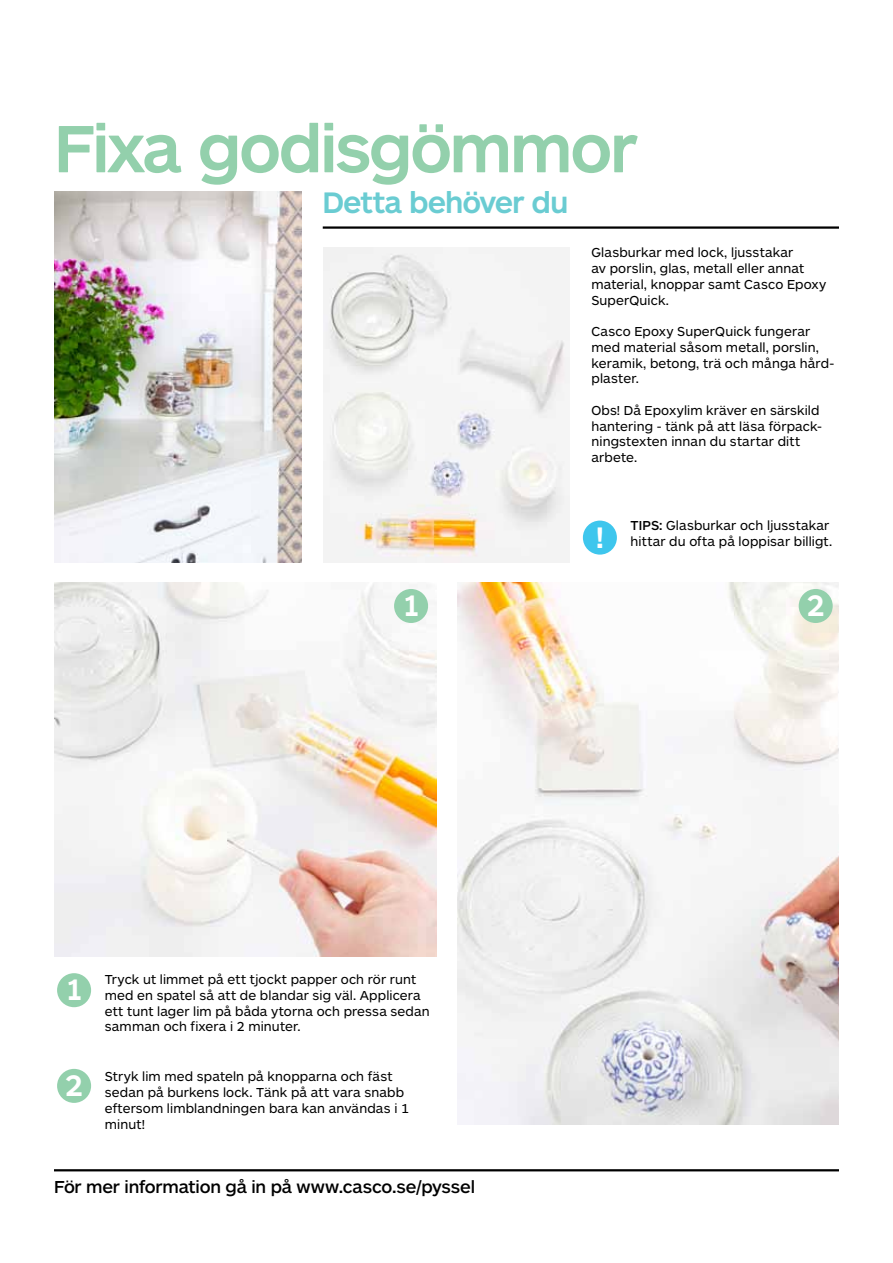
<style>
.page{position:relative;width:893px;height:1263px;background:#fff}
.page>*{position:absolute;margin:0;border:0;box-sizing:border-box;transform-origin:0 0}
.t1{font:67.5px "ARS Maquette Casco";letter-spacing:-.02em;color:#93d0ac}
.t2{font:30px "ARS Maquette Casco";letter-spacing:-.015em;color:#6accd2}
.t3{font:30px "ARS Maquette Casco";color:#fff}
.t4{font:500 18px "ARS Maquette";letter-spacing:-.01em;color:#000}
.t5{font:13.5px/15.8px "ARS Maquette";letter-spacing:.01em;color:#000}
.s1{font-weight:500}
</style>
<div class="page">
<img style="left:55px;top:583px;width:381px;height:373px">
<hr style="left:323px;top:226px;width:516px;height:3px;background:#000">
<hr style="left:54px;top:1169px;width:785px;height:2px;background:#000">
<img style="left:54px;top:192px;width:247px;height:370px">
<img style="left:323px;top:247px;width:247px;height:315px">
<img style="left:457px;top:583px;width:382px;height:541px">
<div style="left:394px;top:589px;width:34px;height:34px;background:#93d0ac;border-radius:50%"></div>
<div style="left:799px;top:589px;width:34px;height:34px;background:#93d0ac;border-radius:50%"></div>
<div style="left:57px;top:973px;width:34px;height:34px;background:#93d0ac;border-radius:50%"></div>
<div style="left:57px;top:1069px;width:34px;height:34px;background:#93d0ac;border-radius:50%"></div>
<div style="left:583px;top:521px;width:34px;height:34px;background:#3ec6ed;border-radius:50%"></div>
<h1 class="t1" style="left:55px;top:115px;width:584px">Fixa godisgömmor</h1>
<h2 class="t2" style="left:323px;top:187px;width:247px">Detta behöver du</h2>
<p class="t5" style="left:591px;top:245px;width:236px">Glasburkar med lock, ljusstakar<br>av porslin, glas, metall eller annat material, knoppar samt Casco Epoxy<br>SuperQuick.</p>
<p class="t5" style="left:591px;top:324px;width:244px">Casco Epoxy SuperQuick fungerar med material såsom metall, porslin, keramik, betong, trä och många hård&shy;plaster.</p>
<p class="t5" style="left:591px;top:402px;width:232px">Obs! Då Epoxylim kräver en särskild hantering - tänk på att läsa förpack&shy;ningstexten innan du startar ditt arbete.</p>
<h2 class="t3" style="left:596px;top:522px;width:9px">!</h2>
<p class="t5" style="left:631px;top:518px;width:203px"><span class="s1">TIPS:</span> Glasburkar och ljusstakar hittar du ofta på loppisar billigt.</p>
<h2 class="t3" style="left:402px;top:590px;width:19px">1</h2>
<h2 class="t3" style="left:807px;top:590px;width:19px">2</h2>
<h2 class="t3" style="left:65px;top:975px;width:19px">1</h2>
<p class="t5" style="left:105px;top:972px;width:326px">Tryck ut limmet på ett tjockt papper och rör runt med en spatel så att de blandar sig väl. Applicera ett tunt lager lim på båda ytorna och pressa sedan samman och fixera i 2 minuter.</p>
<h2 class="t3" style="left:65px;top:1070px;width:19px">2</h2>
<p class="t5" style="left:105px;top:1069px;width:306px">Stryk lim med spateln på knopparna och fäst sedan på burkens lock. Tänk på att vara snabb eftersom limblandningen bara kan användas i 1 minut!</p>
<h3 class="t4" style="left:54px;top:1178px;width:423px">För mer information gå in på www.casco.se/pyssel</h3>
</div>
